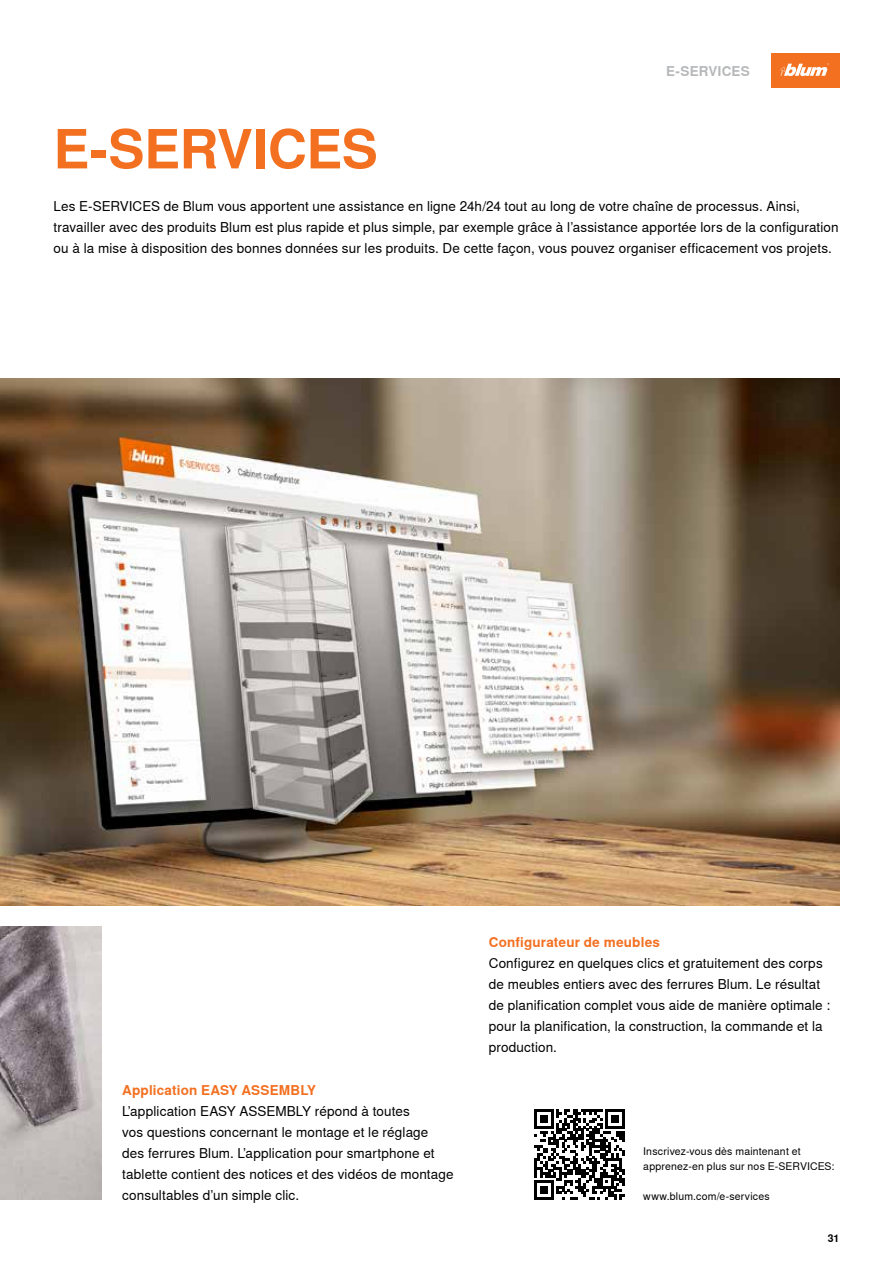
<style>
.page{position:relative;width:893px;height:1263px;background:#fff}
.page>*{position:absolute;margin:0;border:0;box-sizing:border-box;transform-origin:0 0}
.t1{font:700 54px "Nimbus Sans Global";letter-spacing:-.01em;color:#f37021}
.t2{font:13.5px/21px "Nimbus Sans Global";letter-spacing:.01em;color:#000}
.t3{font:700 13.5px "Nimbus Sans Global";letter-spacing:.01em;color:#f37021}
.t4{font:700 13.5px "Nimbus Sans Global";letter-spacing:.01em;color:#b6b8ba}
.t5{font:10.5px/15px "Nimbus Sans Global";letter-spacing:.02em;color:#000}
.t6{font:700 10.5px "Nimbus Sans Global";color:#000}
</style>
<div class="page">
<img style="left:0;top:926px;width:101px;height:274px">
<img style="left:0;top:379px;width:839px;height:526px">
<div style="left:771px;top:54px;width:68px;height:34px;background:#f37021"></div>
<svg style="left:780px;top:63px;width:49px;height:13px"></svg>
<svg style="left:534px;top:1109px;width:91px;height:90px"></svg>
<p class="t4" style="left:666px;top:63px;width:85px">E-SERVICES</p>
<h1 class="t1" style="left:54px;top:118px;width:326px">E-SERVICES</h1>
<p class="t2" style="left:54px;top:195px;width:787px">Les E-SERVICES de Blum vous apportent une assistance en ligne 24h/24 tout au long de votre chaîne de processus. Ainsi, travailler avec des produits Blum est plus rapide et plus simple, par exemple grâce à l’assistance apportée lors de la configuration ou à la mise à disposition des bonnes données sur les produits. De cette façon, vous pouvez organiser efficacement vos projets.</p>
<p class="t3" style="left:122px;top:1082px;width:195px">Application EASY ASSEMBLY</p>
<p class="t2" style="left:122px;top:1100px;width:333px">L’application EASY ASSEMBLY répond à toutes<br>vos questions concernant le montage et le réglage des ferrures Blum. L’application pour smartphone et tablette contient des notices et des vidéos de montage consultables d’un simple clic.</p>
<p class="t3" style="left:489px;top:935px;width:173px">Configurateur de meubles</p>
<p class="t2" style="left:489px;top:953px;width:343px">Configurez en quelques clics et gratuitement des corps de meubles entiers avec des ferrures Blum. Le résultat de planification complet vous aide de manière optimale : pour la planification, la construction, la commande et la production.</p>
<p class="t5" style="left:643px;top:1144px;width:193px">Inscrivez-vous dès maintenant et apprenez-en plus sur nos E-SERVICES:</p>
<p class="t5" style="left:643px;top:1189px;width:128px">www.blum.com/e-services</p>
<p class="t6" style="left:828px;top:1232px;width:13px">31</p>
</div>
